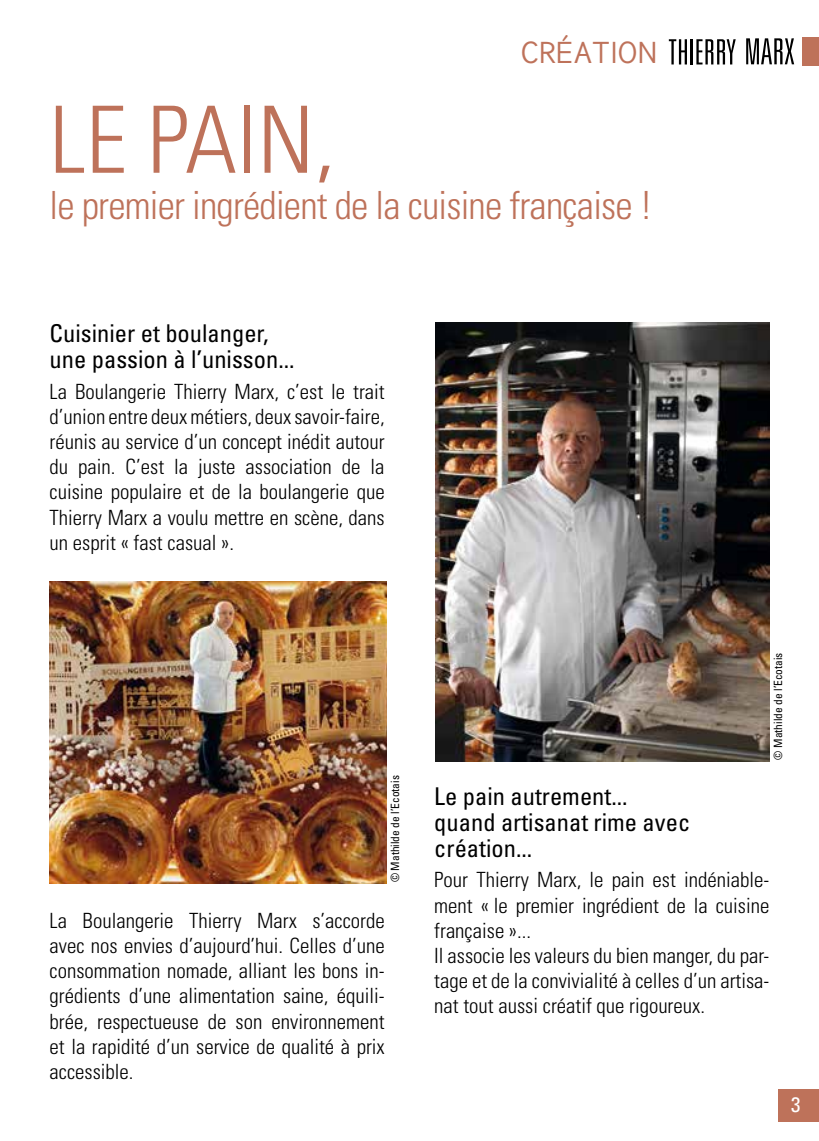
<style>
.page{position:relative;width:819px;height:1141px;background:#fff}
.page>*{position:absolute;margin:0;border:0;box-sizing:border-box;transform-origin:0 0}
.t1{font:300 condensed 92.75px "Univers";color:#be725a}
.t2{font:300 condensed 38.85px "Univers";letter-spacing:-.02em;color:#be725a}
.t3{font:29.75px "Tuffy";letter-spacing:.025em;color:#be725a}
.t4{font:condensed 24.5px/26.2px "Univers";color:#000}
.t5{font:300 condensed 21px/25.2px "Univers";color:#000;text-align:justify}
.t6{font:condensed 21px "Univers";color:#fff}
.t7{font:condensed 11.38px "Univers";color:#000}
</style>
<div class="page">
<img style="left:50px;top:581px;width:336px;height:303px">
<img style="left:435px;top:322px;width:334px;height:440px">
<div style="left:802px;top:37px;width:17px;height:28px;background:#be725a"></div>
<svg style="left:668px;top:39px;width:19px;height:25px"></svg>
<hr style="left:690px;top:39px;width:2px;height:25px;background:#000">
<svg style="left:696px;top:39px;width:39px;height:25px"></svg>
<svg style="left:746px;top:38px;width:48px;height:26px"></svg>
<div style="left:778px;top:1089px;width:41px;height:33px;background:#be725a"></div>
<h3 class="t3" style="left:521px;top:34px;width:137px">CRÉATION</h3>
<h1 class="t1" style="left:50px;top:84px;width:286px">LE PAIN,</h1>
<h2 class="t2" style="left:50px;top:182px;width:604px">le premier ingrédient de la cuisine française !</h2>
<p class="t4" style="left:50px;top:320px;width:246px">Cuisinier et boulanger, une passion à l’unisson...</p>
<p class="t5" style="left:50px;top:379px;width:336px">La Boulangerie Thierry Marx, c’est le trait d’union entre deux métiers, deux savoir-faire, réunis au service d’un concept inédit autour du pain. C’est la juste association de la cuisine populaire et de la boulangerie que Thierry Marx a voulu mettre en scène, dans un esprit « fast casual ».</p>
<p class="t7" style="left:388px;top:882px;width:109px;rotate:-90deg">© Mathilde de l’Ecotais</p>
<p class="t5" style="left:50px;top:908px;width:336px">La Boulangerie Thierry Marx s’accorde avec nos envies d’aujourd’hui. Celles d’une consommation nomade, alliant les bons in&shy;grédients d’une alimentation saine, équili&shy;brée, respectueuse de son environnement et la rapidité d’un service de qualité à prix accessible.</p>
<p class="t7" style="left:770px;top:759px;width:109px;rotate:-90deg">© Mathilde de l’Ecotais</p>
<p class="t4" style="left:434px;top:783px;width:257px">Le pain autrement... quand artisanat rime avec création...</p>
<p class="t5" style="left:434px;top:867px;width:336px;text-align:left">Pour Thierry Marx, le pain est indéniable&shy;ment « le premier ingrédient de la cuisine française »...<br>Il associe les valeurs du bien manger, du par&shy;tage et de la convivialité à celles d’un artisa&shy;nat tout aussi créatif que rigoureux.</p>
<p class="t6" style="left:791px;top:1091px;width:11px">3</p>
</div>
